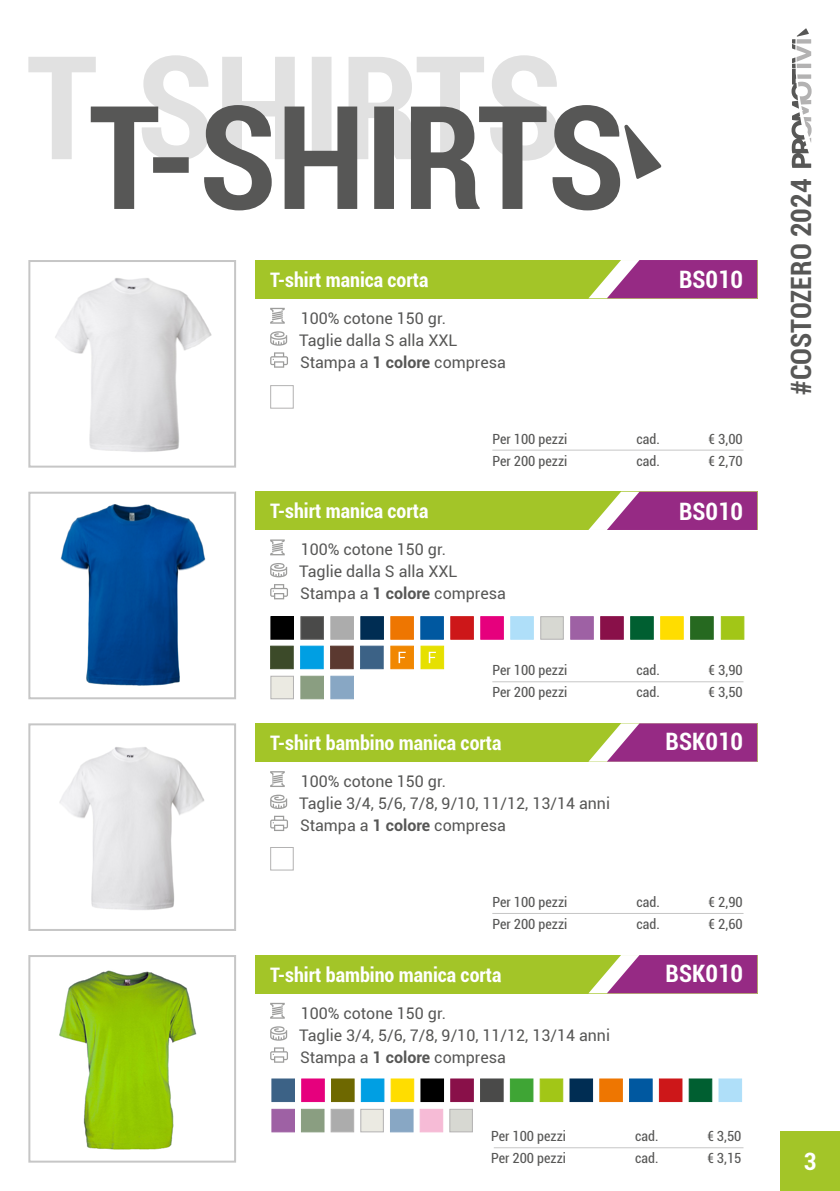
<style>
.page{position:relative;width:840px;height:1191px;background:#fff}
.page>*{position:absolute;margin:0;border:0;box-sizing:border-box;transform-origin:0 0}
.t1{font:700 condensed 28px "Roboto";color:#575756}
.t2{font:700 condensed 24px "Roboto";color:#fff}
.t3{font:700 condensed 20px "Roboto";color:#fff}
.t4{font:16px/22px "Roboto";color:#575756}
.t5{font:condensed 14px "Roboto";color:#575756}
.s1{font-weight:700}
</style>
<div class="page">
<div style="left:780px;top:1131px;width:59px;height:60px;background:#a3c528"></div>
<svg style="left:791px;top:28px;width:20px;height:140px"></svg>
<img style="left:55px;top:278px;width:157px;height:174px">
<div style="left:28px;top:260px;width:208px;height:207px;border:2px solid #c6c6c6"></div>
<div style="left:255px;top:260px;width:501px;height:38px;background:#a3c528"></div>
<svg style="left:588px;top:260px;width:168px;height:38px;background:#a25188"></svg>
<svg style="left:270px;top:308px;width:14px;height:16px"></svg>
<svg style="left:270px;top:331px;width:17px;height:15px"></svg>
<svg style="left:270px;top:352px;width:18px;height:16px"></svg>
<hr style="left:492px;top:449px;width:251px;height:1px;background:#c6c6c6">
<div style="left:270px;top:385px;width:23px;height:24px;background:#fff;border:1px solid #b3b2b2"></div>
<img style="left:59px;top:747px;width:145px;height:163px">
<div style="left:28px;top:723px;width:208px;height:208px;border:2px solid #c6c6c6"></div>
<div style="left:255px;top:723px;width:501px;height:38px;background:#a3c528"></div>
<svg style="left:589px;top:723px;width:167px;height:38px;background:#a35188"></svg>
<svg style="left:270px;top:771px;width:14px;height:16px"></svg>
<svg style="left:270px;top:794px;width:17px;height:15px"></svg>
<svg style="left:270px;top:815px;width:18px;height:16px"></svg>
<hr style="left:492px;top:913px;width:251px;height:1px;background:#c6c6c6">
<div style="left:270px;top:847px;width:23px;height:23px;background:#fff;border:1px solid #b3b2b2"></div>
<svg style="left:28px;top:55px;width:529px;height:104px"></svg>
<svg style="left:91px;top:105px;width:528px;height:105px"></svg>
<svg style="left:624px;top:124px;width:37px;height:55px"></svg>
<img style="left:61px;top:504px;width:145px;height:182px">
<div style="left:28px;top:492px;width:208px;height:207px;border:2px solid #c6c6c6"></div>
<div style="left:255px;top:492px;width:501px;height:38px;background:#a3c528"></div>
<svg style="left:588px;top:492px;width:168px;height:38px;background:#a25088"></svg>
<svg style="left:270px;top:539px;width:14px;height:16px"></svg>
<svg style="left:270px;top:563px;width:17px;height:14px"></svg>
<svg style="left:270px;top:584px;width:18px;height:15px"></svg>
<hr style="left:492px;top:681px;width:251px;height:1px;background:#c6c6c6">
<div style="left:270px;top:645px;width:23px;height:24px;background:#3c4a29;border:1px solid #3c4a29"></div>
<div style="left:300px;top:645px;width:23px;height:24px;background:#009fe3;border:1px solid #009fe3"></div>
<div style="left:330px;top:645px;width:23px;height:24px;background:#5b3930;border:1px solid #5b3930"></div>
<div style="left:360px;top:645px;width:23px;height:24px;background:#3c6286;border:1px solid #3c6286"></div>
<div style="left:390px;top:645px;width:23px;height:24px;background:#f18700;border:1px solid #f18700"></div>
<svg style="left:398px;top:652px;width:7px;height:11px"></svg>
<div style="left:420px;top:645px;width:24px;height:24px;background:#e6e000;border:1px solid #e6e000"></div>
<svg style="left:428px;top:652px;width:7px;height:11px"></svg>
<div style="left:629px;top:616px;width:24px;height:23px;background:#005f31;border:1px solid #005f31"></div>
<div style="left:271px;top:616px;width:22px;height:23px;background:#000"></div>
<div style="left:270px;top:616px;width:24px;height:23px;border:1px solid #000"></div>
<div style="left:300px;top:616px;width:24px;height:23px;background:#4a4a49;border:1px solid #60605f"></div>
<div style="left:330px;top:616px;width:24px;height:23px;background:#acacac;border:1px solid #acacac"></div>
<div style="left:360px;top:616px;width:23px;height:23px;background:#002d53;border:1px solid #002d53"></div>
<div style="left:420px;top:616px;width:23px;height:23px;background:#0058a0;border:1px solid #0058a0"></div>
<div style="left:450px;top:616px;width:23px;height:23px;background:#cd1719;border:1px solid #cd1719"></div>
<div style="left:480px;top:616px;width:23px;height:23px;background:#e6007d;border:1px solid #e6007d"></div>
<div style="left:540px;top:616px;width:23px;height:23px;background:#d7d8d2;border:1px solid #b3b2b2"></div>
<div style="left:570px;top:616px;width:23px;height:23px;background:#9e61a4;border:1px solid #9e61a4"></div>
<div style="left:510px;top:616px;width:23px;height:23px;background:#afdff9;border:1px solid #afdff9"></div>
<div style="left:600px;top:616px;width:23px;height:23px;background:#891049;border:1px solid #891049"></div>
<div style="left:390px;top:616px;width:23px;height:23px;background:#ee7601;border:1px solid #ee7601"></div>
<div style="left:659px;top:616px;width:24px;height:23px;background:#fd0;border:1px solid #fd0"></div>
<div style="left:689px;top:616px;width:24px;height:23px;background:#266920;border:1px solid #266920"></div>
<div style="left:720px;top:616px;width:24px;height:23px;background:#a2c617;border:1px solid #a2c617"></div>
<div style="left:270px;top:675px;width:24px;height:24px;background:#ebeae2;border:1px solid #b3b2b2"></div>
<div style="left:300px;top:675px;width:24px;height:24px;background:#8a9e81;border:1px solid #8a9e81"></div>
<div style="left:330px;top:675px;width:24px;height:24px;background:#88a7c4;border:1px solid #88a7c4"></div>
<img style="left:59px;top:970px;width:138px;height:180px">
<div style="left:28px;top:955px;width:208px;height:207px;border:2px solid #c6c6c6"></div>
<div style="left:255px;top:955px;width:501px;height:38px;background:#a3c528"></div>
<svg style="left:589px;top:955px;width:167px;height:38px;background:#a25088"></svg>
<svg style="left:270px;top:1002px;width:14px;height:16px"></svg>
<svg style="left:270px;top:1026px;width:17px;height:14px"></svg>
<svg style="left:270px;top:1047px;width:18px;height:15px"></svg>
<hr style="left:493px;top:1147px;width:250px;height:1px;background:#c6c6c6">
<div style="left:390px;top:1108px;width:23px;height:24px;background:#88a7c4;border:1px solid #88a7c4"></div>
<div style="left:330px;top:1108px;width:24px;height:24px;background:#acacac;border:1px solid #b3b2b2"></div>
<div style="left:360px;top:1108px;width:23px;height:24px;background:#ebeae2;border:1px solid #b3b2b2"></div>
<div style="left:301px;top:1108px;width:23px;height:24px;background:#8a9e81;border:1px solid #8a9e81"></div>
<div style="left:419px;top:1108px;width:24px;height:24px;background:#f6bbd6;border:1px solid #f6bbd6"></div>
<div style="left:449px;top:1108px;width:23px;height:24px;background:#d7d8d2;border:1px solid #b3b2b2"></div>
<div style="left:271px;top:1108px;width:24px;height:24px;background:#9e61a4;border:1px solid #9e61a4"></div>
<div style="left:271px;top:1078px;width:24px;height:24px;background:#3c6286;border:1px solid #3c6286"></div>
<div style="left:301px;top:1078px;width:23px;height:24px;background:#e6007d;border:1px solid #e6007d"></div>
<div style="left:331px;top:1078px;width:23px;height:24px;background:#6e6800;border:1px solid #6e6800"></div>
<div style="left:360px;top:1078px;width:24px;height:24px;background:#009fe3;border:1px solid #009fe3"></div>
<div style="left:420px;top:1079px;width:23px;height:22px;background:#000"></div>
<div style="left:420px;top:1078px;width:24px;height:24px;border:1px solid #000"></div>
<div style="left:509px;top:1078px;width:24px;height:24px;background:#3fa535;border:1px solid #3fa535"></div>
<div style="left:539px;top:1078px;width:24px;height:24px;background:#a2c617;border:1px solid #a2c617"></div>
<div style="left:569px;top:1078px;width:23px;height:24px;background:#002d53;border:1px solid #002d53"></div>
<div style="left:628px;top:1078px;width:24px;height:24px;background:#0058a0;border:1px solid #0058a0"></div>
<div style="left:658px;top:1078px;width:24px;height:24px;background:#cd1719;border:1px solid #cd1719"></div>
<div style="left:599px;top:1078px;width:23px;height:24px;background:#ee7601;border:1px solid #ee7601"></div>
<div style="left:688px;top:1078px;width:23px;height:24px;background:#005f31;border:1px solid #005f31"></div>
<div style="left:450px;top:1078px;width:23px;height:24px;background:#891049;border:1px solid #891049"></div>
<div style="left:390px;top:1078px;width:24px;height:24px;background:#fd0;border:1px solid #fd0"></div>
<div style="left:718px;top:1078px;width:23px;height:24px;background:#afdff9;border:1px solid #afdff9"></div>
<div style="left:480px;top:1078px;width:23px;height:24px;background:#4a4a49;border:1px solid #4a4a49"></div>
<p class="t3" style="left:270px;top:265px;width:160px">T-shirt manica corta</p>
<h2 class="t2" style="left:678px;top:262px;width:66px">BS010</h2>
<p class="t4" style="left:299px;top:306px;width:208px">100% cotone 150 gr.<br>Taglie dalla S alla XXL<br>Stampa a <span class="s1">1 colore</span> compresa</p>
<p class="t5" style="left:492px;top:429px;width:76px">Per 100 pezzi</p>
<p class="t5" style="left:636px;top:429px;width:25px">cad.</p>
<p class="t5" style="left:708px;top:429px;width:36px">€ 3,00</p>
<p class="t5" style="left:492px;top:451px;width:76px">Per 200 pezzi</p>
<p class="t5" style="left:636px;top:451px;width:25px">cad.</p>
<p class="t5" style="left:708px;top:451px;width:36px">€ 2,70</p>
<p class="t3" style="left:270px;top:497px;width:160px">T-shirt manica corta</p>
<h2 class="t2" style="left:678px;top:494px;width:66px">BS010</h2>
<p class="t4" style="left:299px;top:538px;width:208px">100% cotone 150 gr.<br>Taglie dalla S alla XXL<br>Stampa a <span class="s1">1 colore</span> compresa</p>
<p class="t5" style="left:492px;top:660px;width:76px">Per 100 pezzi</p>
<p class="t5" style="left:636px;top:660px;width:25px">cad.</p>
<p class="t5" style="left:708px;top:660px;width:36px">€ 3,90</p>
<p class="t5" style="left:492px;top:682px;width:76px">Per 200 pezzi</p>
<p class="t5" style="left:636px;top:682px;width:25px">cad.</p>
<p class="t5" style="left:708px;top:682px;width:36px">€ 3,50</p>
<p class="t3" style="left:270px;top:728px;width:233px">T-shirt bambino manica corta</p>
<h2 class="t2" style="left:665px;top:724px;width:79px">BSK010</h2>
<p class="t4" style="left:299px;top:769px;width:312px">100% cotone 150 gr.<br>Taglie 3/4, 5/6, 7/8, 9/10, 11/12, 13/14 anni<br>Stampa a <span class="s1">1 colore</span> compresa</p>
<p class="t5" style="left:492px;top:892px;width:76px">Per 100 pezzi</p>
<p class="t5" style="left:636px;top:892px;width:25px">cad.</p>
<p class="t5" style="left:708px;top:892px;width:36px">€ 2,90</p>
<p class="t5" style="left:492px;top:914px;width:76px">Per 200 pezzi</p>
<p class="t5" style="left:636px;top:914px;width:25px">cad.</p>
<p class="t5" style="left:708px;top:914px;width:36px">€ 2,60</p>
<p class="t3" style="left:270px;top:960px;width:233px">T-shirt bambino manica corta</p>
<h2 class="t2" style="left:665px;top:956px;width:79px">BSK010</h2>
<p class="t4" style="left:299px;top:1001px;width:312px">100% cotone 150 gr.<br>Taglie 3/4, 5/6, 7/8, 9/10, 11/12, 13/14 anni<br>Stampa a <span class="s1">1 colore</span> compresa</p>
<p class="t5" style="left:491px;top:1126px;width:76px">Per 100 pezzi</p>
<p class="t5" style="left:635px;top:1126px;width:25px">cad.</p>
<p class="t5" style="left:707px;top:1126px;width:36px">€ 3,50</p>
<p class="t5" style="left:491px;top:1148px;width:76px">Per 200 pezzi</p>
<p class="t5" style="left:635px;top:1148px;width:25px">cad.</p>
<p class="t5" style="left:707px;top:1148px;width:36px">€ 3,15</p>
<h1 class="t1" style="left:781px;top:394px;width:217px;rotate:-90deg">#COSTOZERO 2024</h1>
<h2 class="t2" style="left:803px;top:1144px;width:14px">3</h2>
</div>
